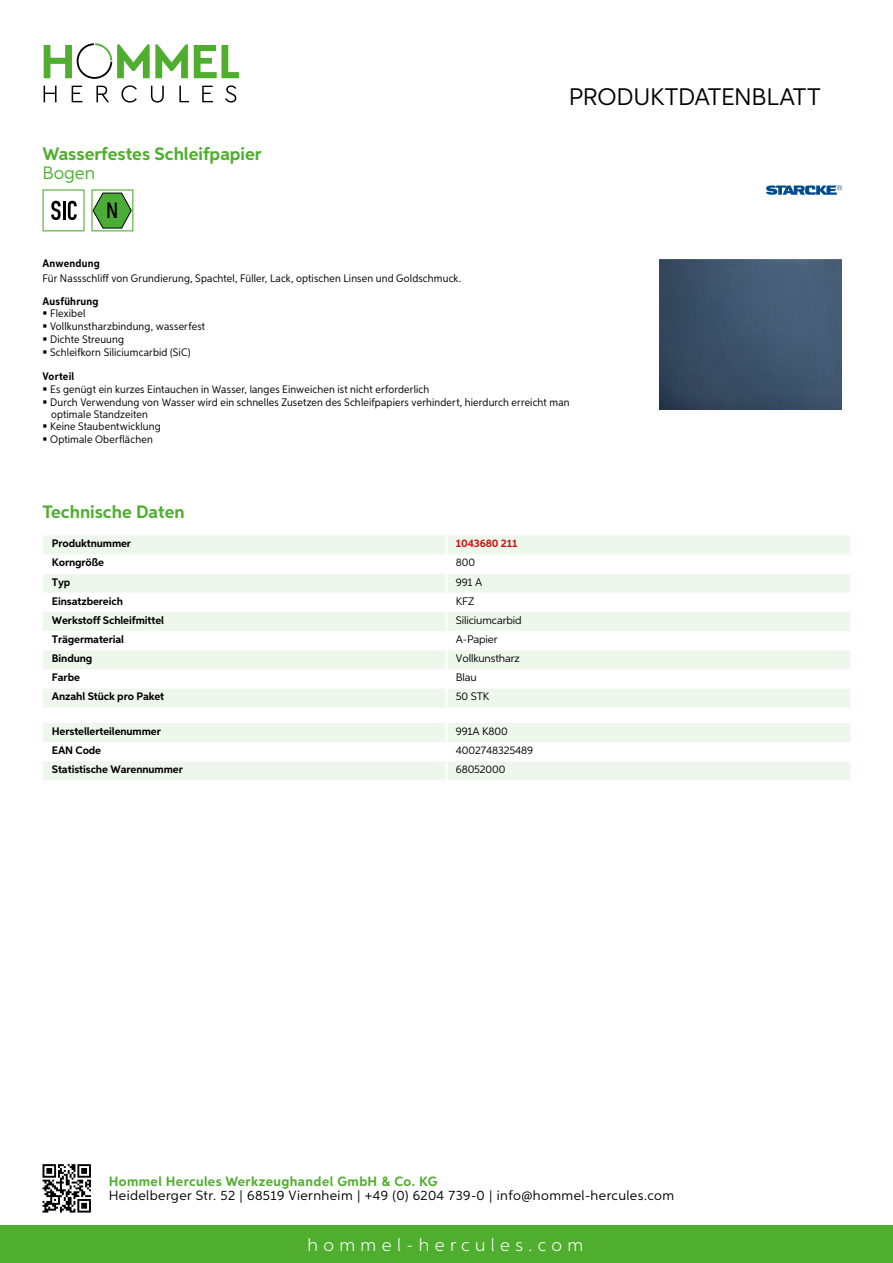
<style>
.page{position:relative;width:893px;height:1263px;background:#fff}
.page>*{position:absolute;margin:0;border:0;box-sizing:border-box;transform-origin:0 0}
.t1{font:24px "Aspira";letter-spacing:-.01em;color:#000}
.t2{font:500 22.2px "Aspira XX Nar";color:#000}
.t3{font:700 18px "Aspira";color:#50ae2f}
.t4{font:300 18px "Aspira";letter-spacing:.3em;color:#fff}
.t5{font:18px "Aspira";color:#50ae2f}
.t6{font:13.5px "Aspira";letter-spacing:.03em;color:#000}
.t7{font:700 13.5px "Aspira";letter-spacing:.03em;color:#50ae2f}
.t8{font:10.95px/12.6px "Aspira Nar";letter-spacing:.015em;color:#000}
.t9{font:700 10.95px "Aspira";letter-spacing:-.01em;color:#000}
.t10{font:10.95px "Aspira";letter-spacing:-.01em;color:#000}
.t11{font:700 10.95px "Aspira Nar";letter-spacing:.02em;color:#000}
.t12{font:700 10.95px "Aspira";letter-spacing:-.01em;color:#cd1013}
</style>
<div class="page">
<div style="left:0;top:1226px;width:893px;height:37px;background:#50ae2f"></div>
<svg style="left:43px;top:1164px;width:48px;height:48px"></svg>
<svg style="left:194px;top:45px;width:45px;height:33px"></svg>
<svg style="left:44px;top:43px;width:144px;height:36px"></svg>
<svg style="left:44px;top:86px;width:13px;height:16px"></svg>
<svg style="left:72px;top:86px;width:10px;height:16px"></svg>
<svg style="left:96px;top:86px;width:13px;height:16px"></svg>
<svg style="left:121px;top:85px;width:16px;height:18px"></svg>
<svg style="left:151px;top:86px;width:13px;height:17px"></svg>
<svg style="left:179px;top:86px;width:10px;height:16px"></svg>
<svg style="left:202px;top:86px;width:11px;height:16px"></svg>
<svg style="left:225px;top:85px;width:11px;height:18px"></svg>
<div style="left:43px;top:535px;width:807px;height:173px;background:#eef7eb"></div>
<svg style="left:43px;top:554px;width:807px;height:134px"></svg>
<hr style="left:445px;top:535px;width:3px;height:19px;background:#fff">
<hr style="left:445px;top:554px;width:3px;height:20px;background:#fff">
<hr style="left:445px;top:574px;width:3px;height:19px;background:#fff">
<hr style="left:445px;top:593px;width:3px;height:19px;background:#fff">
<hr style="left:445px;top:612px;width:3px;height:19px;background:#fff">
<hr style="left:445px;top:631px;width:3px;height:19px;background:#fff">
<hr style="left:445px;top:650px;width:3px;height:19px;background:#fff">
<hr style="left:445px;top:669px;width:3px;height:19px;background:#fff">
<hr style="left:445px;top:688px;width:3px;height:20px;background:#fff">
<svg style="left:43px;top:723px;width:807px;height:57px"></svg>
<hr style="left:445px;top:761px;width:3px;height:19px;background:#fff">
<svg style="left:43px;top:189px;width:42px;height:42px"></svg>
<svg style="left:91px;top:189px;width:42px;height:42px"></svg>
<img style="left:659px;top:259px;width:183px;height:150px">
<svg style="left:766px;top:185px;width:76px;height:10px"></svg>
<h3 class="t3" style="left:43px;top:142px;width:221px">Wasserfestes Schleifpapier</h3>
<h3 class="t5" style="left:43px;top:162px;width:54px">Bogen</h3>
<h2 class="t2" style="left:106px;top:197px;width:14px">N</h2>
<h1 class="t1" style="left:569px;top:82px;width:253px">Produktdatenblatt</h1>
<p class="t11" style="left:43px;top:257px;width:59px">Anwendung</p>
<p class="t8" style="left:43px;top:272px;width:420px">Für Nassschliff von Grundierung, Spachtel, Füller, Lack, optischen Linsen und Goldschmuck.</p>
<p class="t11" style="left:43px;top:294px;width:58px">Ausführung</p>
<p class="t8" style="left:50px;top:307px;width:157px">Flexibel<br>Vollkunstharzbindung, wasserfest<br>Dichte Streuung<br>Schleifkorn Siliciumcarbid (SiC)</p>
<p class="t11" style="left:43px;top:369px;width:33px">Vorteil</p>
<p class="t8" style="left:50px;top:383px;width:521px">Es genügt ein kurzes Eintauchen in Wasser, langes Einweichen ist nicht erforderlich<br>Durch Verwendung von Wasser wird ein schnelles Zusetzen des Schleifpapiers verhindert, hierdurch erreicht man optimale Standzeiten<br>Keine Staubentwicklung<br>Optimale Oberflächen</p>
<h3 class="t3" style="left:43px;top:501px;width:144px">Technische Daten</h3>
<p class="t9" style="left:52px;top:537px;width:81px">Produktnummer</p>
<p class="t12" style="left:456px;top:537px;width:63px">1043680 211</p>
<p class="t9" style="left:52px;top:556px;width:54px">Korngröße</p>
<p class="t10" style="left:456px;top:556px;width:21px">800</p>
<p class="t9" style="left:52px;top:575px;width:20px">Typ</p>
<p class="t10" style="left:456px;top:575px;width:28px">991 A</p>
<p class="t9" style="left:52px;top:594px;width:73px">Einsatzbereich</p>
<p class="t10" style="left:456px;top:594px;width:20px">KFZ</p>
<p class="t9" style="left:52px;top:613px;width:114px">Werkstoff Schleifmittel</p>
<p class="t10" style="left:456px;top:613px;width:67px">Siliciumcarbid</p>
<p class="t9" style="left:52px;top:632px;width:74px">Trägermaterial</p>
<p class="t10" style="left:456px;top:632px;width:43px">A-Papier</p>
<p class="t9" style="left:52px;top:652px;width:42px">Bindung</p>
<p class="t10" style="left:456px;top:652px;width:66px">Vollkunstharz</p>
<p class="t9" style="left:52px;top:671px;width:30px">Farbe</p>
<p class="t10" style="left:456px;top:671px;width:23px">Blau</p>
<p class="t9" style="left:52px;top:690px;width:114px">Anzahl Stück pro Paket</p>
<p class="t10" style="left:456px;top:690px;width:29px">50 STK</p>
<p class="t9" style="left:52px;top:724px;width:111px">Herstellerteilenummer</p>
<p class="t10" style="left:456px;top:724px;width:53px">991A K800</p>
<p class="t9" style="left:52px;top:743px;width:51px">EAN Code</p>
<p class="t10" style="left:456px;top:744px;width:79px">4002748325489</p>
<p class="t9" style="left:52px;top:763px;width:132px">Statistische Warennummer</p>
<p class="t10" style="left:456px;top:763px;width:51px">68052000</p>
<p class="t7" style="left:109px;top:1172px;width:330px">Hommel Hercules Werkzeughandel GmbH &amp; Co. KG</p>
<p class="t6" style="left:109px;top:1187px;width:567px">Heidelberger Str. 52 | 68519 Viernheim | +49 (0) 6204 739-0 | info@hommel-hercules.com</p>
<h3 class="t4" style="left:307px;top:1234px;width:277px">hommel-hercules.com</h3>
</div>
